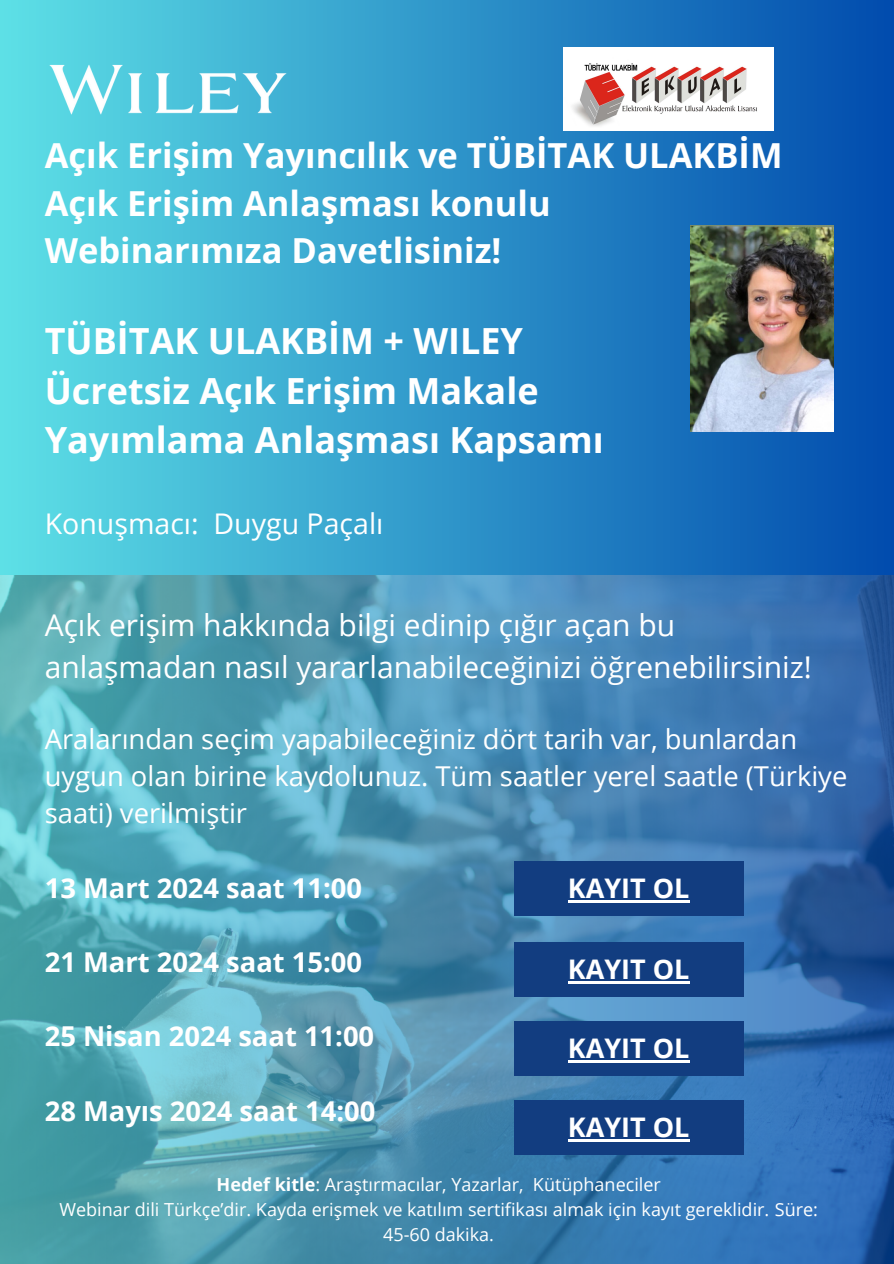
<style>
.page{position:relative;width:894px;height:1264px;background:#fff}
.page>*{position:absolute;margin:0;border:0;box-sizing:border-box;transform-origin:0 0}
.t1{font:700 36px/49.5px "Open Sans";color:#fff}
.t2{font:700 34.5px/47.2px "Open Sans";color:#fff}
.t3{font:30px/41.7px "Open Sans";color:#fff}
.t4{font:28.5px "Open Sans";color:#fff}
.t5{font:27.3px/37.2px "Open Sans";color:#fff}
.t6{font:700 27.3px "Open Sans";color:#fff}
.t7{font:700 27px "Open Sans";color:#fff}
.t8{font:18px/24.9px "Open Sans";color:#fff;text-align:center}
.s1{font-weight:700}
</style>
<div class="page">
<div style="left:0;top:0;width:893px;height:1263px;background:linear-gradient(to right,#5de0e6,#014bad)"></div>
<img style="left:0;top:15px;width:335px;height:149px">
<img style="left:0;top:575px;width:893px;height:688px">
<div style="left:514px;top:861px;width:229px;height:54px;background:#123d80"></div>
<img style="left:690px;top:225px;width:143px;height:206px">
<hr style="left:567px;top:900px;width:122px;height:2px;background:#fff">
<div style="left:514px;top:942px;width:229px;height:54px;background:#123d80"></div>
<div style="left:514px;top:1021px;width:229px;height:54px;background:#123d80"></div>
<div style="left:514px;top:1100px;width:229px;height:54px;background:#123d80"></div>
<hr style="left:567px;top:981px;width:122px;height:2px;background:#fff">
<hr style="left:567px;top:1060px;width:122px;height:2px;background:#fff">
<hr style="left:567px;top:1138px;width:122px;height:3px;background:#fff">
<img style="left:563px;top:47px;width:210px;height:84px">
<h3 class="t2" style="left:45px;top:131px;width:739px">Açık Erişim Yayıncılık ve TÜBİTAK ULAKBİM<br>Açık Erişim Anlaşması konulu<br>Webinarımıza Davetlisiniz!</h3>
<h3 class="t1" style="left:45px;top:315px;width:560px">TÜBİTAK ULAKBİM + WILEY<br>Ücretsiz Açık Erişim Makale<br>Yayımlama Anlaşması Kapsamı</h3>
<h3 class="t4" style="left:45px;top:504px;width:340px">Konuşmacı: Duygu Paçalı</h3>
<h3 class="t3" style="left:45px;top:603px;width:768px">Açık erişim hakkında bilgi edinip çığır açan bu anlaşmadan nasıl yararlanabileceğinizi öğrenebilirsiniz!</h3>
<h1 class="t5" style="left:45px;top:719px;width:804px">Aralarından seçim yapabileceğiniz dört tarih var, bunlardan uygun olan birine kaydolunuz. Tüm saatler yerel saatle (Türkiye saati) verilmiştir</h1>
<h1 class="t6" style="left:45px;top:868px;width:319px">13 Mart 2024 saat 11:00</h1>
<h4 class="t6" style="left:45px;top:942px;width:319px">21 Mart 2024 saat 15:00</h4>
<p class="t6" style="left:45px;top:1017px;width:331px">25 Nisan 2024 saat 11:00</p>
<p class="t6" style="left:45px;top:1091px;width:332px">28 Mayıs 2024 saat 14:00</p>
<h4 class="t7" style="left:567px;top:869px;width:123px">KAYIT OL</h4>
<h2 class="t7" style="left:567px;top:950px;width:123px">KAYIT OL</h2>
<h2 class="t7" style="left:567px;top:1029px;width:123px">KAYIT OL</h2>
<p class="t7" style="left:567px;top:1107px;width:123px">KAYIT OL</p>
<h2 class="t8" style="left:59px;top:1171px;width:760px"><span class="s1">Hedef kitle</span>: Araştırmacılar, Yazarlar, Kütüphaneciler<br>Webinar dili Türkçe’dir. Kayda erişmek ve katılım sertifikası almak için kayıt gereklidir. Süre:<br>45-60 dakika.</h2>
</div>
